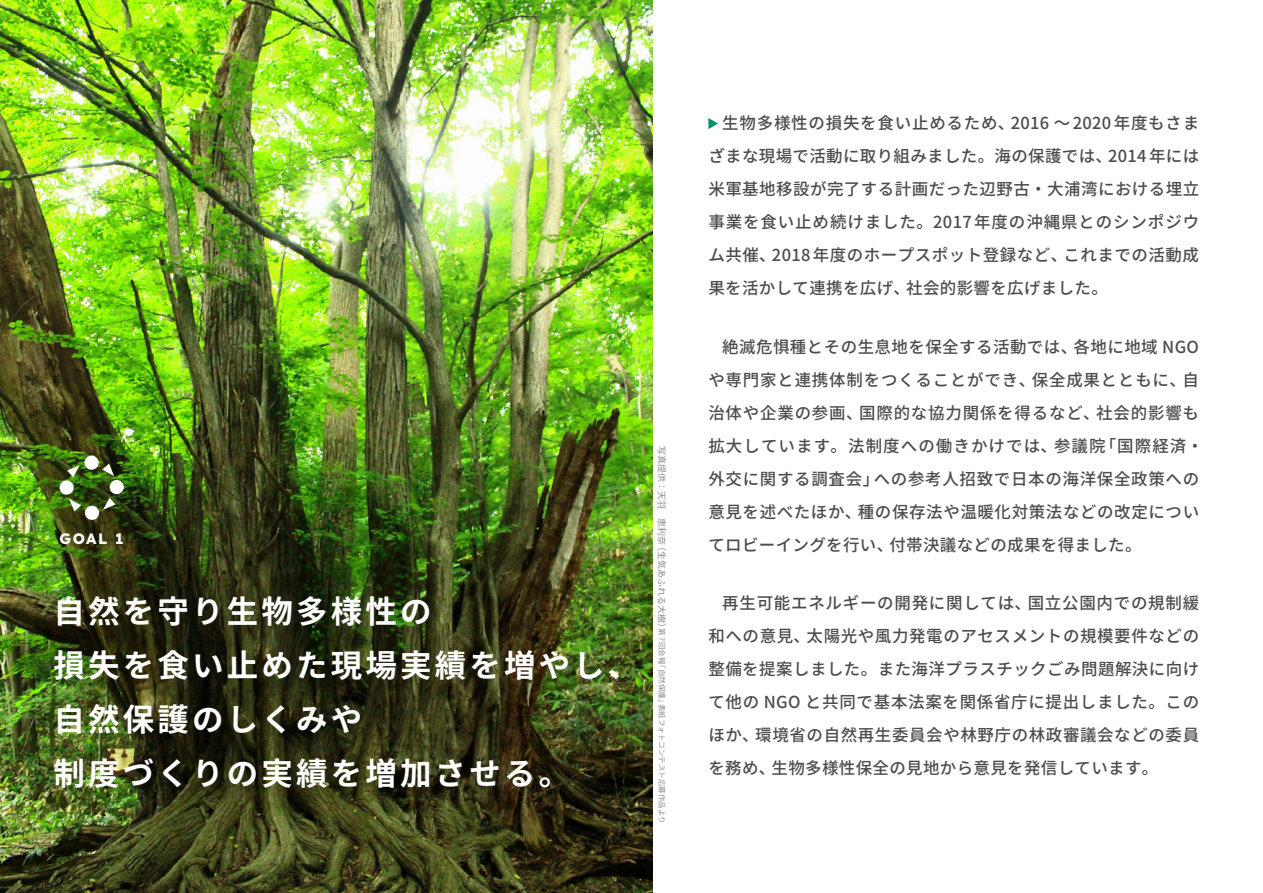
<style>
.page{position:relative;width:1263px;height:893px;background:#fff}
.page>*{position:absolute;margin:0;border:0;box-sizing:border-box;transform-origin:0 0}
.goal_title{font:700 31.5px/54px "Noto Sans CJ Kjp";letter-spacing:.1em;color:#fff}
.body_copy_large{font:500 16.5px/33px "Noto Sans CJ Kjp";letter-spacing:.035em;color:#4b4c4d;text-align:justify}
.ENG_caption{font:700 15px "Lexend";color:#fff}
.t1{font:600 7.5px "Noto Sans CJ Kjp";color:#808285}
.s1{font-size:9px}
</style>
<div class="page">
<img style="left:0;top:0;width:653px;height:893px">
<div style="left:84px;top:456px;width:15px;height:14px;background:#fff;border-radius:50%"></div>
<div style="left:110px;top:480px;width:14px;height:14px;background:#fff;border-radius:50%"></div>
<div style="left:85px;top:506px;width:14px;height:14px;background:#fff;border-radius:50%"></div>
<div style="left:60px;top:480px;width:14px;height:15px;background:#fff;border-radius:50%"></div>
<svg style="left:102px;top:464px;width:12px;height:12px"></svg>
<svg style="left:103px;top:498px;width:13px;height:12px"></svg>
<svg style="left:69px;top:499px;width:12px;height:12px"></svg>
<svg style="left:67px;top:465px;width:13px;height:12px"></svg>
<svg style="left:708px;top:118px;width:10px;height:11px"></svg>
<p class="ENG_caption" style="left:59px;top:527px;width:66px">GOAL 1</p>
<p class="goal_title" style="left:54px;top:585px;width:587px">自然を守り生物多様性の<br>損失を食い止めた現場実績を増やし、自然保護のしくみや<br>制度づくりの実績を増加させる。</p>
<p class="t1" style="left:666px;top:446px;width:379px;rotate:90deg"><span class="s1">写真提供：天羽　恵利奈（生気あふれる大樹）</span>第 7 回会報『自然保護』表紙フォトコンテスト応募作品より</p>
<p class="body_copy_large" style="left:708px;top:107px;width:492px;text-indent:14px">生物多様性の損失を食い止めるため、2016 ～2020年度もさまざまな現場で活動に取り組みました。海の保護では、2014年には米軍基地移設が完了する計画だった辺野古・大浦湾における埋立事業を食い止め続けました。2017年度の沖縄県とのシンポジウム共催、2018年度のホープスポット登録など、これまでの活動成果を活かして連携を広げ、社会的影響を広げました。</p>
<p class="body_copy_large" style="left:708px;top:331px;width:496px;text-align:left;text-indent:14px">絶滅危惧種とその生息地を保全する活動では、各地に地域 NGOや専門家と連携体制をつくることができ、保全成果とともに、自治体や企業の参画、国際的な協力関係を得るなど、社会的影響も拡大しています。法制度への働きかけでは、参議院「国際経済・外交に関する調査会」への参考人招致で日本の海洋保全政策への意見を述べたほか、種の保存法や温暖化対策法などの改定についてロビーイングを行い、付帯決議などの成果を得ました。</p>
<p class="body_copy_large" style="left:708px;top:587px;width:492px;text-indent:14px">再生可能エネルギーの開発に関しては、国立公園内での規制緩和への意見、太陽光や風力発電のアセスメントの規模要件などの整備を提案しました。また海洋プラスチックごみ問題解決に向けて他の NGO と共同で基本法案を関係省庁に提出しました。このほか、環境省の自然再生委員会や林野庁の林政審議会などの委員を務め、生物多様性保全の見地から意見を発信しています。</p>
</div>
